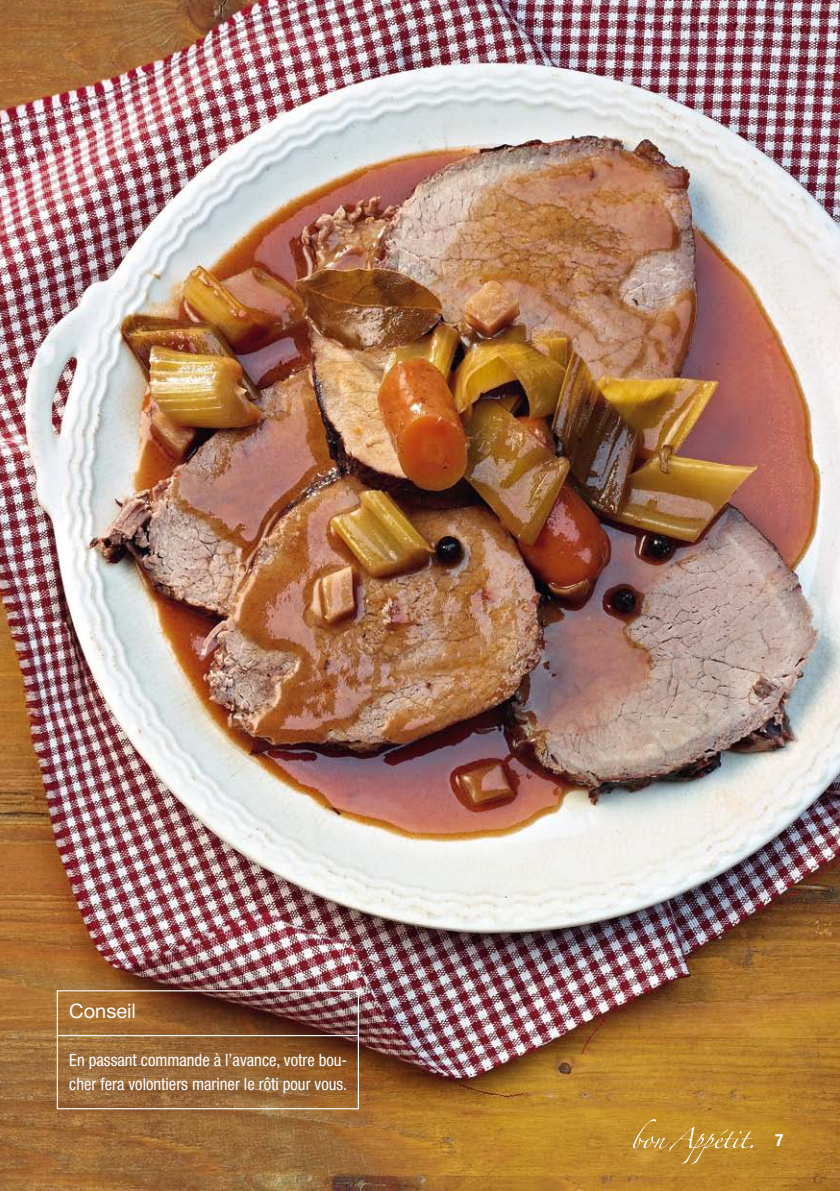
<style>
.page{position:relative;width:840px;height:1191px;background:#fff}
.page>*{position:absolute;margin:0;border:0;box-sizing:border-box;transform-origin:0 0}
.t1{font:20px "Helvetica Neue LT Std";color:#fff}
.t2{font:condensed 17px/24px "Helvetica Neue LT Std";color:#fff}
.t3{font:700 condensed 17px "Helvetica Neue LT Std";color:#fff}
</style>
<div class="page">
<img style="left:0;top:0;width:839px;height:1191px">
<div style="left:57px;top:990px;width:302px;height:119px;border:1px solid #fff"></div>
<hr style="left:57px;top:1035px;width:302px;height:1px;background:#fff">
<svg style="left:632px;top:1119px;width:120px;height:45px;background:#c4943a"></svg>
<p class="t1" style="left:69px;top:999px;width:68px">Conseil</p>
<p class="t2" style="left:69px;top:1048px;width:279px">En passant commande à l’avance, votre bou&shy;cher fera volontiers mariner le rôti pour vous.</p>
<p class="t3" style="left:774px;top:1130px;width:10px">7</p>
</div>
